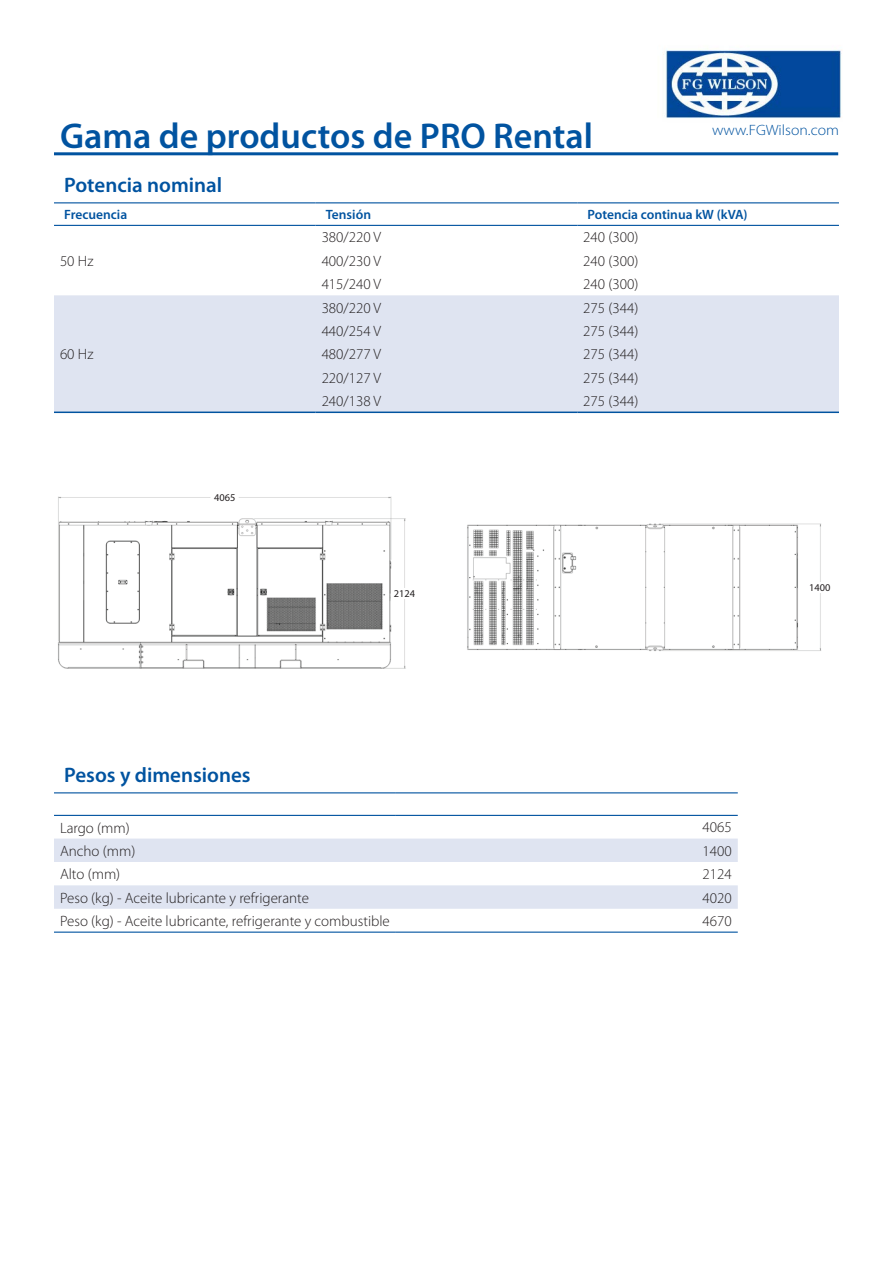
<style>
.page{position:relative;width:893px;height:1263px;background:#fff}
.page>*{position:absolute;margin:0;border:0;box-sizing:border-box;transform-origin:0 0}
.t1{font:600 36px "Myriad Pro";color:#0153a0}
._6_-_Table_Title{font:600 21px "Myriad Pro";color:#0153a0}
._7__Table_Text{font:300 15px "Myriad Pro";color:#231f20}
.t2{font:300 15px "Myriad Pro";color:#0153a0;scale:1.05 1}
.Table_Sub_Title{font:600 13.5px "Myriad Pro";color:#0153a0}
.t3{font:10.35px "Myriad Pro";color:#231f20}
</style>
<div class="page">
<hr style="left:54px;top:152px;width:784px;height:3px;background:#0153a0">
<img style="left:663px;top:50px;width:179px;height:68px">
<div style="left:54px;top:295px;width:785px;height:117px;background:#dfe4f1"></div>
<hr style="left:54px;top:202px;width:262px;height:1px;background:#0153a0">
<hr style="left:316px;top:202px;width:261px;height:1px;background:#0153a0">
<hr style="left:577px;top:202px;width:262px;height:1px;background:#0153a0">
<hr style="left:54px;top:225px;width:262px;height:1px;background:#0153a0">
<hr style="left:316px;top:225px;width:261px;height:1px;background:#0153a0">
<hr style="left:577px;top:225px;width:262px;height:1px;background:#0153a0">
<hr style="left:54px;top:412px;width:262px;height:1px;background:#0153a0">
<hr style="left:316px;top:412px;width:261px;height:1px;background:#0153a0">
<hr style="left:577px;top:412px;width:262px;height:1px;background:#0153a0">
<img style="left:58px;top:496px;width:348px;height:173px">
<div style="left:211px;top:493px;width:27px;height:10px;background:#fff"></div>
<img style="left:467px;top:523px;width:354px;height:128px">
<div style="left:391px;top:588px;width:27px;height:11px;background:#fff"></div>
<div style="left:807px;top:582px;width:26px;height:11px;background:#fff"></div>
<svg style="left:54px;top:838px;width:684px;height:71px;fill:#dfe4f1"></svg>
<hr style="left:54px;top:931px;width:342px;height:2px;background:#0153a0">
<hr style="left:396px;top:931px;width:342px;height:2px;background:#0153a0">
<hr style="left:54px;top:792px;width:342px;height:1px;background:#0153a0">
<hr style="left:396px;top:792px;width:342px;height:1px;background:#0153a0">
<hr style="left:54px;top:815px;width:342px;height:1px;background:#0153a0">
<hr style="left:396px;top:815px;width:342px;height:1px;background:#0153a0">
<h1 class="t1" style="left:60px;top:113px;width:535px">Gama de productos de PRO Rental</h1>
<p class="t2" style="left:712px;top:121px;width:122px">www.FGWilson.com</p>
<p class="_6_-_Table_Title" style="left:64px;top:171px;width:160px">Potencia nominal</p>
<p class="Table_Sub_Title" style="left:64px;top:206px;width:65px">Frecuencia</p>
<p class="Table_Sub_Title" style="left:326px;top:206px;width:47px">Tensión</p>
<p class="Table_Sub_Title" style="left:588px;top:206px;width:161px">Potencia continua kW (kVA)</p>
<p class="_7__Table_Text" style="left:60px;top:253px;width:35px">50 Hz</p>
<p class="_7__Table_Text" style="left:322px;top:229px;width:61px">380/220 V</p>
<p class="_7__Table_Text" style="left:583px;top:229px;width:57px">240 (300)</p>
<p class="_7__Table_Text" style="left:322px;top:253px;width:61px">400/230 V</p>
<p class="_7__Table_Text" style="left:583px;top:253px;width:57px">240 (300)</p>
<p class="_7__Table_Text" style="left:322px;top:276px;width:61px">415/240 V</p>
<p class="_7__Table_Text" style="left:583px;top:276px;width:57px">240 (300)</p>
<p class="_7__Table_Text" style="left:60px;top:346px;width:35px">60 Hz</p>
<p class="t3" style="left:214px;top:491px;width:23px">4065</p>
<p class="_7__Table_Text" style="left:322px;top:299px;width:61px">380/220 V</p>
<p class="_7__Table_Text" style="left:583px;top:299px;width:57px">275 (344)</p>
<p class="_7__Table_Text" style="left:322px;top:323px;width:61px">440/254 V</p>
<p class="_7__Table_Text" style="left:583px;top:323px;width:57px">275 (344)</p>
<p class="_7__Table_Text" style="left:322px;top:346px;width:61px">480/277 V</p>
<p class="_7__Table_Text" style="left:583px;top:346px;width:57px">275 (344)</p>
<p class="_7__Table_Text" style="left:322px;top:369px;width:61px">220/127 V</p>
<p class="_7__Table_Text" style="left:583px;top:369px;width:57px">275 (344)</p>
<p class="_7__Table_Text" style="left:322px;top:393px;width:61px">240/138 V</p>
<p class="_7__Table_Text" style="left:583px;top:393px;width:57px">275 (344)</p>
<p class="t3" style="left:394px;top:587px;width:23px">2124</p>
<p class="_6_-_Table_Title" style="left:64px;top:761px;width:188px">Pesos y dimensiones</p>
<p class="_7__Table_Text" style="left:60px;top:819px;width:71px">Largo (mm)</p>
<p class="_7__Table_Text" style="left:702px;top:819px;width:31px">4065</p>
<p class="_7__Table_Text" style="left:60px;top:843px;width:77px">Ancho (mm)</p>
<p class="_7__Table_Text" style="left:702px;top:842px;width:31px">1400</p>
<p class="_7__Table_Text" style="left:60px;top:866px;width:62px">Alto (mm)</p>
<p class="_7__Table_Text" style="left:702px;top:866px;width:31px">2124</p>
<p class="_7__Table_Text" style="left:60px;top:889px;width:251px">Peso (kg) - Aceite lubricante y refrigerante</p>
<p class="_7__Table_Text" style="left:702px;top:889px;width:31px">4020</p>
<p class="_7__Table_Text" style="left:60px;top:913px;width:331px">Peso (kg) - Aceite lubricante, refrigerante y combustible</p>
<p class="_7__Table_Text" style="left:702px;top:913px;width:31px">4670</p>
<p class="t3" style="left:809px;top:581px;width:23px">1400</p>
</div>
